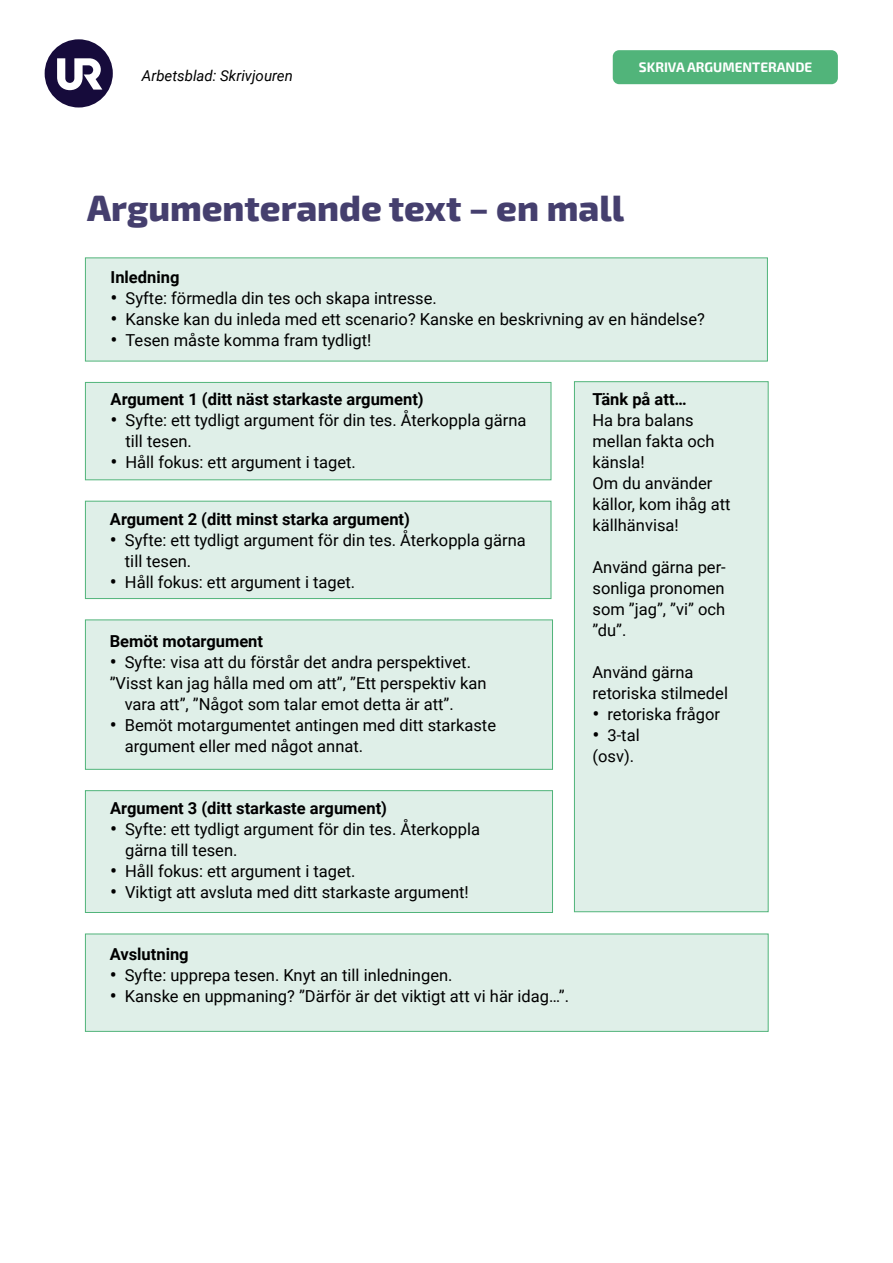
<style>
.page{position:relative;width:893px;height:1263px;background:#fff}
.page>*{position:absolute;margin:0;border:0;box-sizing:border-box;transform-origin:0 0}
.t1{font:800 36px "Exo 2";color:#453f6e}
.t2{font:16.5px/21px "Roboto";color:#000}
.t3{font:700 16.5px "Roboto";color:#000}
.t4{font:italic 15px "Roboto";color:#000}
.t5{font:700 13.5px "Exo 2";color:#fff}
.s1{font-size:21px}
</style>
<div class="page">
<svg style="left:45px;top:39px;width:68px;height:68px"></svg>
<div style="left:613px;top:50px;width:225px;height:34px;background:#51b47a;border-radius:6px"></div>
<div style="left:85px;top:257px;width:683px;height:104px;background:#dfefe8"></div>
<div style="left:85px;top:382px;width:466px;height:98px;background:#dfefe8;border:1px solid #51b47a"></div>
<div style="left:85px;top:501px;width:466px;height:97px;background:#dfefe8"></div>
<div style="left:85px;top:501px;width:466px;height:98px;border:1px solid #51b47a"></div>
<div style="left:85px;top:619px;width:468px;height:151px;background:#dfefe8;border:1px solid #51b47a"></div>
<div style="left:85px;top:790px;width:468px;height:123px;background:#dfefe8;border:1px solid #51b47a"></div>
<div style="left:85px;top:933px;width:683px;height:99px;background:#dfefe8;border:1px solid #51b47a"></div>
<div style="left:574px;top:381px;width:194px;height:531px;background:#dfefe8;border:1px solid #51b47a"></div>
<p class="t4" style="left:142px;top:65px;width:152px">Arbetsblad: Skrivjouren</p>
<p class="t5" style="left:639px;top:59px;width:175px">SKRIVA ARGUMENTERANDE</p>
<h1 class="t1" style="left:87px;top:186px;width:538px">Argumenterande text – en mall</h1>
<p class="t3" style="left:111px;top:265px;width:70px">Inledning</p>
<p class="t2" style="left:111px;top:287px;width:328px"><span class="s1">•</span> Syfte: förmedla din tes och skapa intresse.</p>
<p class="t2" style="left:111px;top:308px;width:596px"><span class="s1">•</span> Kanske kan du inleda med ett scenario? Kanske en beskrivning av en händelse?</p>
<p class="t2" style="left:111px;top:329px;width:262px"><span class="s1">•</span> Tesen måste komma fram tydligt!</p>
<p class="t3" style="left:111px;top:387px;width:315px">Argument 1 (ditt näst starkaste argument)</p>
<p class="t2" style="left:126px;top:409px;width:402px;text-indent:-15px"><span class="s1">•</span> Syfte: ett tydligt argument för din tes. Återkoppla gärna till tesen.</p>
<p class="t2" style="left:111px;top:451px;width:247px"><span class="s1">•</span> Håll fokus: ett argument i taget.</p>
<p class="t3" style="left:110px;top:507px;width:302px">Argument 2 (ditt minst starka argument)</p>
<p class="t2" style="left:125px;top:529px;width:402px;text-indent:-15px"><span class="s1">•</span> Syfte: ett tydligt argument för din tes. Återkoppla gärna till tesen.</p>
<p class="t2" style="left:110px;top:571px;width:247px"><span class="s1">•</span> Håll fokus: ett argument i taget.</p>
<p class="t3" style="left:110px;top:629px;width:155px">Bemöt motargument</p>
<p class="t2" style="left:110px;top:651px;width:363px"><span class="s1">•</span> Syfte: visa att du förstår det andra perspektivet.</p>
<p class="t2" style="left:110px;top:672px;width:378px">”Visst kan jag hålla med om att”, ”Ett perspektiv kan</p>
<p class="t2" style="left:125px;top:693px;width:331px">vara att”, ”Något som talar emot detta är att”.</p>
<p class="t2" style="left:125px;top:714px;width:373px;text-indent:-15px"><span class="s1">•</span> Bemöt motargumentet antingen med ditt starkaste argument eller med något annat.</p>
<p class="t3" style="left:110px;top:796px;width:278px">Argument 3 (ditt starkaste argument)</p>
<p class="t2" style="left:125px;top:818px;width:356px;text-indent:-15px"><span class="s1">•</span> Syfte: ett tydligt argument för din tes. Återkoppla gärna till tesen.</p>
<p class="t2" style="left:110px;top:860px;width:247px"><span class="s1">•</span> Håll fokus: ett argument i taget.</p>
<p class="t2" style="left:110px;top:881px;width:360px"><span class="s1">•</span> Viktigt att avsluta med ditt starkaste argument!</p>
<p class="t3" style="left:110px;top:942px;width:80px">Avslutning</p>
<p class="t2" style="left:110px;top:964px;width:344px"><span class="s1">•</span> Syfte: upprepa tesen. Knyt an till inledningen.</p>
<p class="t2" style="left:110px;top:985px;width:461px"><span class="s1">•</span> Kanske en uppmaning? ”Därför är det viktigt att vi här idag…”.</p>
<p class="t3" style="left:592px;top:387px;width:96px">Tänk på att…</p>
<p class="t2" style="left:592px;top:409px;width:140px">Ha bra balans mellan fakta och känsla!<br>Om du använder källor, kom ihåg att källhänvisa!</p>
<p class="t2" style="left:592px;top:556px;width:135px;text-align:justify">Använd gärna per&shy;sonliga pronomen som ”jag”, ”vi” och ”du”.</p>
<p class="t2" style="left:592px;top:661px;width:137px">Använd gärna retoriska stilmedel</p>
<p class="t2" style="left:592px;top:703px;width:129px"><span class="s1">•</span> retoriska frågor</p>
<p class="t2" style="left:592px;top:724px;width:49px"><span class="s1">•</span> 3-tal (osv).</p>
</div>
